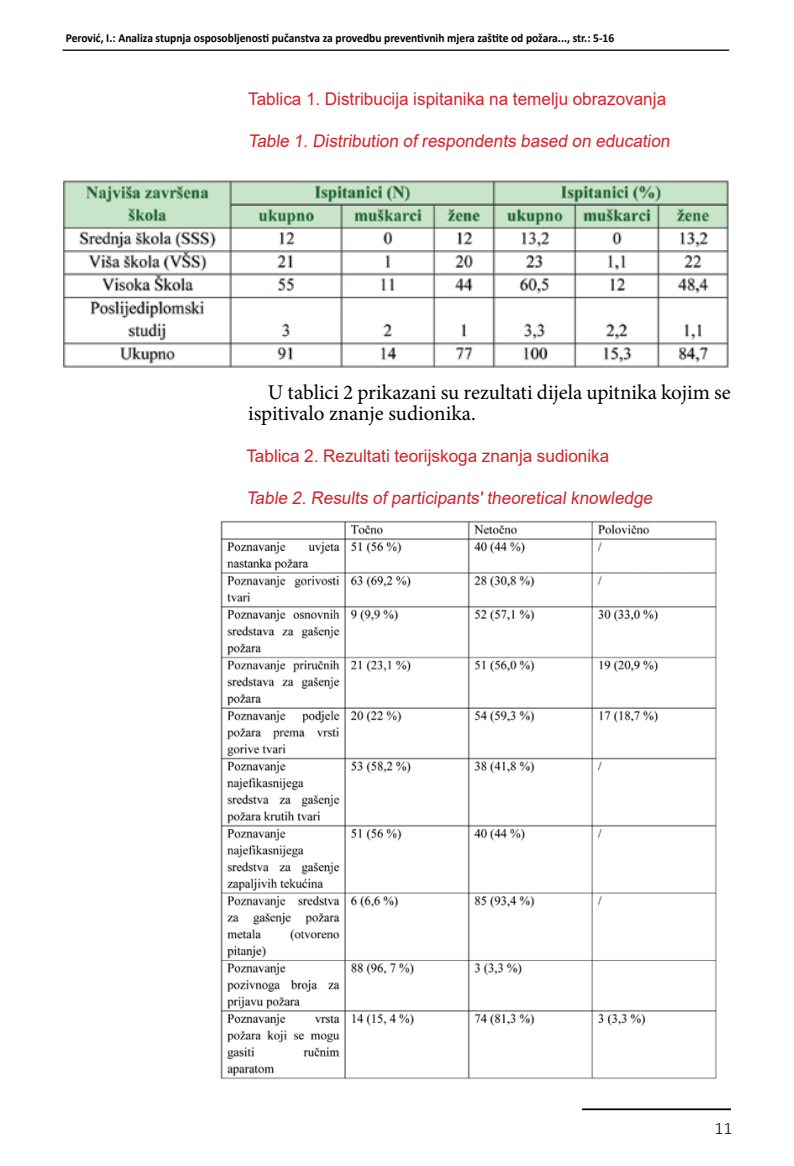
<style>
.page{position:relative;width:794px;height:1166px;background:#fff}
.page>*{position:absolute;margin:0;border:0;box-sizing:border-box;transform-origin:0 0}
.t1{font:21px/21px "Minion Pro";color:#000}
.t2{font:17.5px "Arial";color:#d2232a}
.t3{font:300 17.5px "Calibri";color:#000}
.t4{font:700 12.25px "Calibri";color:#000;scale:.94 1}
</style>
<div class="page">
<hr style="left:582px;top:1108px;width:149px;height:2px;background:#000">
<hr style="left:63px;top:50px;width:666px;height:1px;background:#000">
<img style="left:63px;top:180px;width:666px;height:187px">
<img style="left:220px;top:520px;width:497px;height:560px">
<p class="t4" style="left:66px;top:29px;width:585px">Perović, I.: Analiza stupnja osposobljenosti pučanstva za provedbu preventivnih mjera zaštite od požara..., str.: 5-16</p>
<p class="t2" style="left:248px;top:87px;width:419px">Tablica 1. Distribucija ispitanika na temelju obrazovanja</p>
<p class="t2" style="left:248px;top:129px;width:426px">Table 1. Distribution of respondents based on education</p>
<p class="t1" style="left:248px;top:382px;width:484px;text-indent:20px">U tablici 2 prikazani su rezultati dijela upitnika kojim se ispitivalo znanje sudionika.</p>
<p class="t2" style="left:246px;top:444px;width:364px">Tablica 2. Rezultati teorijskoga znanja sudionika</p>
<p class="t2" style="left:246px;top:486px;width:411px">Table 2. Results of participants' theoretical knowledge</p>
<p class="t3" style="left:714px;top:1117px;width:19px">11</p>
</div>
